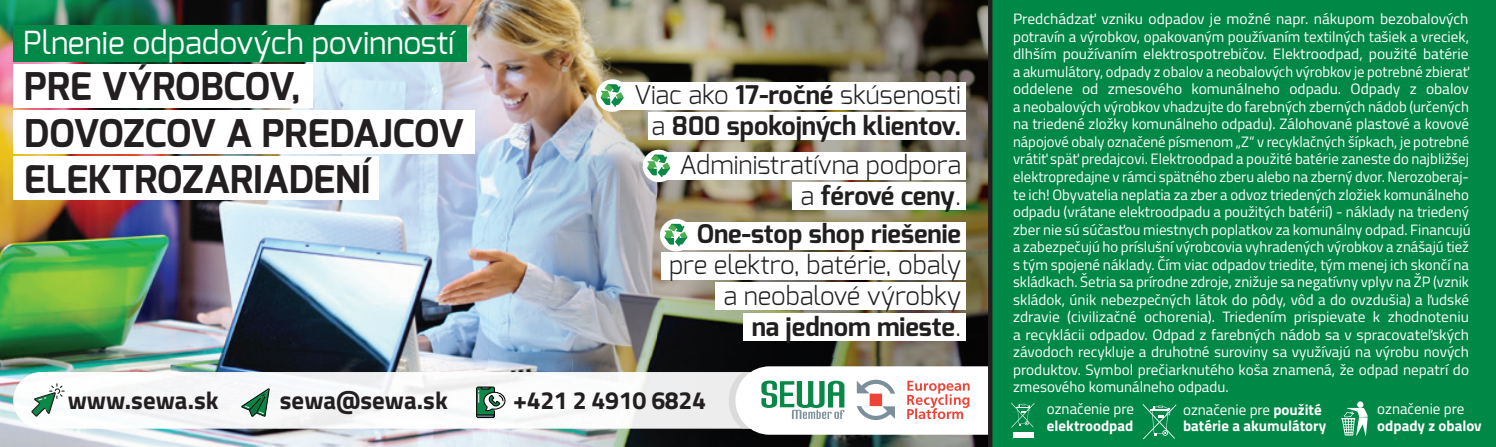
<style>
.page{position:relative;width:1496px;height:447px;background:#fff}
.page>*{position:absolute;margin:0;border:0;box-sizing:border-box;transform-origin:0 0}
.t1{font:700 38px/46.2px "Exo";color:#231f20}
.t2{font:31.75px "Exo";color:#fff}
.t3{font:300 25.75px/30.8px "Exo";color:#211e1e;text-align:right}
.t4{font:700 25.75px/30.8px "Exo";color:#211e1e;text-align:right}
.t5{font:700 25px "Titillium Web";color:#231f20}
.t6{font:15px/17.5px "Titillium Web";color:#fff}
.t7{font:700 15px/16.5px "Titillium Web";color:#fff}
.s1{font-weight:300}
.s2{font-weight:700}
.s3{font-weight:400}
</style>
<div class="page">
<img style="left:0;top:0;width:488px;height:446px">
<img style="left:488px;top:0;width:240px;height:446px">
<div style="left:619px;top:82px;width:346px;height:28px;background:#fff"></div>
<div style="left:648px;top:112px;width:317px;height:28px;background:#fff"></div>
<div style="left:657px;top:152px;width:308px;height:28px;background:#fff"></div>
<div style="left:678px;top:221px;width:287px;height:28px;background:#fff"></div>
<div style="left:661px;top:252px;width:304px;height:28px;background:#fff"></div>
<div style="left:642px;top:150px;width:33px;height:32px;background:#fff;border-radius:50%"></div>
<div style="left:715px;top:282px;width:250px;height:28px;background:#fff"></div>
<svg style="left:647px;top:154px;width:23px;height:23px"></svg>
<div style="left:596px;top:79px;width:32px;height:33px;background:#fff;border-radius:50%"></div>
<svg style="left:600px;top:84px;width:23px;height:23px"></svg>
<div style="left:660px;top:219px;width:32px;height:32px;background:#fff;border-radius:50%"></div>
<svg style="left:664px;top:224px;width:23px;height:22px"></svg>
<div style="left:13px;top:64px;width:299px;height:43px;background:#fff"></div>
<div style="left:13px;top:110px;width:462px;height:43px;background:#fff"></div>
<div style="left:13px;top:25px;width:454px;height:36px;background:#008846"></div>
<div style="left:13px;top:156px;width:366px;height:44px;background:#fff"></div>
<img style="left:13px;top:372px;width:715px;height:56px">
<svg style="left:31px;top:383px;width:34px;height:33px"></svg>
<svg style="left:241px;top:388px;width:29px;height:28px"></svg>
<svg style="left:476px;top:386px;width:29px;height:32px"></svg>
<div style="left:990px;top:0;width:505px;height:446px;background:#008846"></div>
<svg style="left:1142px;top:404px;width:34px;height:35px"></svg>
<svg style="left:1341px;top:407px;width:26px;height:28px"></svg>
<svg style="left:1356px;top:401px;width:7px;height:6px"></svg>
<div style="left:1013px;top:432px;width:20px;height:5px;background:#fff"></div>
<svg style="left:1011px;top:402px;width:23px;height:25px"></svg>
<img style="left:728px;top:0;width:264px;height:446px">
<h2 class="t2" style="left:23px;top:22px;width:432px">Plnenie odpadových povinností</h2>
<h1 class="t1" style="left:24px;top:63px;width:441px">PRE VÝROBCOV,<br>DOVOZCOV A PREDAJCOV<br>ELEKTROZARIADENÍ</h1>
<h3 class="t4" style="left:634px;top:79px;width:328px"><span class="s1">Viac ako</span> 17-ročné <span class="s1">skúsenosti a</span> 800 spokojných klientov.</h3>
<h3 class="t3" style="left:679px;top:149px;width:283px">Administratívna podpora a <span class="s2">férové ceny</span>.</h3>
<h3 class="t4" style="left:696px;top:218px;width:266px">One-stop shop riešenie</h3>
<h3 class="t3" style="left:669px;top:249px;width:293px">pre elektro, batérie, obaly a neobalové výrobky<br><span class="s2">na jednom mieste</span>.</h3>
<h3 class="t5" style="left:68px;top:381px;width:152px">www.sewa.sk</h3>
<h3 class="t5" style="left:280px;top:381px;width:169px">sewa@sewa.sk</h3>
<h3 class="t5" style="left:513px;top:381px;width:195px">+421 2 4910 6824</h3>
<p class="t6" style="left:1013px;top:10px;width:459px">Predchádzať vzniku odpadov je možné napr. nákupom bezobalových potravín a výrobkov, opakovaným používaním textilných tašiek a vreciek, dlhším používaním elektrospotrebičov. Elektroodpad, použité batérie a akumulátory, odpady z obalov a neobalových výrobkov je potrebné zbierať oddelene od zmesového komunálneho odpadu. Odpady z obalov a neobalových výrobkov vhadzujte do farebných zberných nádob (určených na triedené zložky komunálneho odpadu). Zálohované plastové a kovové nápojové obaly označené písmenom „Z“ v recyklačných šípkach, je potrebné vrátiť späť predajcovi. Elektroodpad a použité batérie zaneste do najbližšej elektropredajne v rámci spätného zberu alebo na zberný dvor. Nerozoberaj&shy;te ich! Obyvatelia neplatia za zber a odvoz triedených zložiek komunálneho odpadu (vrátane elektroodpadu a použitých batérií) - náklady na triedený zber nie sú súčasťou miestnych poplatkov za komunálny odpad. Financujú a zabezpečujú ho príslušní výrobcovia vyhradených výrobkov a znášajú tiež s tým spojené náklady. Čím viac odpadov triedite, tým menej ich skončí na skládkach. Šetria sa prírodne zdroje, znižuje sa negatívny vplyv na ŽP (vznik skládok, únik nebezpečných látok do pôdy, vôd a do ovzdušia) a ľudské zdravie (civilizačné ochorenia). Triedením prispievate k zhodnoteniu a recyklácii odpadov. Odpad z farebných nádob sa v spracovateľských závodoch recykluje a druhotné suroviny sa využívajú na výrobu nových produktov. Symbol prečiarknutého koša znamená, že odpad nepatrí do zmesového komunálneho odpadu.</p>
<p class="t6" style="left:1046px;top:399px;width:89px">označenie pre</p>
<p class="t7" style="left:1046px;top:416px;width:88px">elektroodpad</p>
<p class="t7" style="left:1183px;top:400px;width:145px"><span class="s3">označenie pre</span> použité batérie a akumulátory</p>
<p class="t6" style="left:1377px;top:399px;width:89px">označenie pre</p>
<p class="t7" style="left:1377px;top:416px;width:106px">odpady z obalov</p>
</div>
